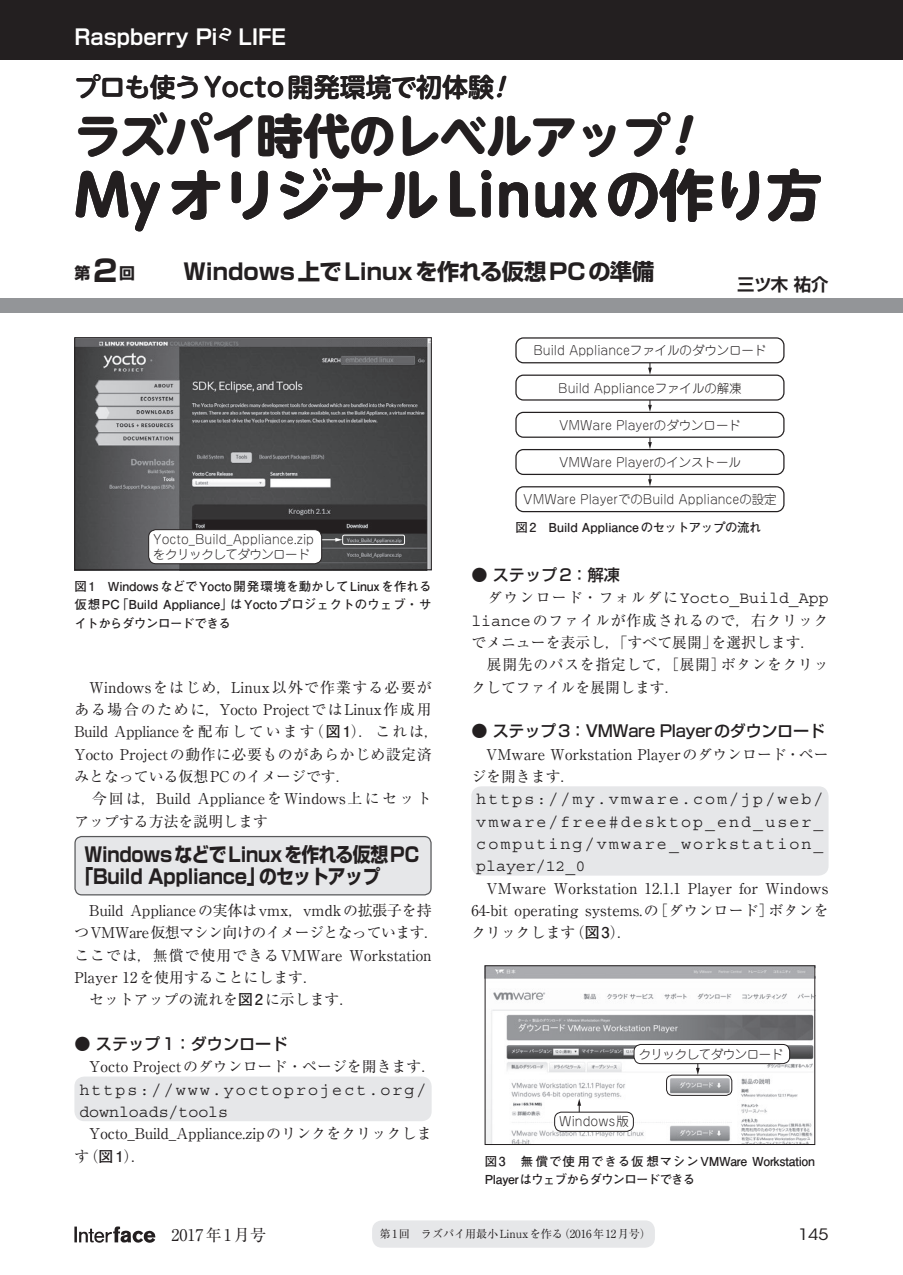
<style>
.page{position:relative;width:903px;height:1275px;background:#fff}
.page>*{position:absolute;margin:0;border:0;box-sizing:border-box;transform-origin:0 0}
.t1{font:700 55.82px "UD Shin M Go Pro";color:#231f20}
.t2{font:700 47.07px "UD Shin M Go Pro";letter-spacing:-.035em;color:#231f20}
.t3{font:700 26.07px "UD Shin M Go Pro De";color:#231f20}
.t4{font:700 22.4px "Shin Go Pro";color:#231f20}
.t5{font:700 21px "Shin Go Pro De";color:#fff}
.t6{font:700 19.78px/22.4px "Shin Go Pro";letter-spacing:-.01em;color:#231f20;scale:.9 1}
.t7{font:700 17.32px "Shin Go Pro De";color:#231f20}
.t8{font:16.45px/22.4px "Courier Std";letter-spacing:.13em;color:#231f20}
.t9{font:16.45px "Courier Std";color:#231f20}
.t10{font:500 16.1px "Shin Go Pro";letter-spacing:-.02em;color:#231f20}
.t11{font:500 16.1px "Shin Go Pro";color:#231f20}
.t12{font:16.1px "Ryumin Pro";color:#231f20}
.t13{font:700 15.92px "Shin Go Pro";color:#231f20}
.t14{font:15.58px "ITC Avant Garde Std";color:#231f20;scale:1.11 1}
.t15{font:14.88px/22.4px "Ryumin Pro";color:#231f20}
.t16{font:14.88px/22.4px "Ryumin Pro";letter-spacing:.04em;color:#231f20}
.t17{font:300 12.42px/14.9px "Jun 101 Pro";color:#231f20}
.t18{font:700 12.42px/18.6px "Futo Go B101 Pro";color:#231f20;text-align:justify}
.t19{font:700 12.42px/18.6px "Futo Go B101 Pro";letter-spacing:-.03em;color:#231f20}
.t20{font:300 12.42px "Jun 101 Pro";letter-spacing:-.035em;color:#231f20}
.t21{font:11.2px "Ryumin Pro";letter-spacing:-.01em;color:#231f20}
.s1{font-style:italic}
.s2{font-size:29.75px}
.s3{font-family:"Futo Go B101 Pro";font-weight:700}
.s4{font-family:"Ryumin Pro";font-size:14.88px}
.s5{font-family:"Courier Std";font-size:16.45px}
</style>
<div class="page">
<svg style="left:74px;top:1226px;width:81px;height:17px"></svg>
<div style="left:75px;top:836px;width:356px;height:59px;background:#e6e7e9;border-radius:7px"></div>
<div style="left:74px;top:836px;width:358px;height:59px;border:1px solid #57585a;border-radius:7px"></div>
<div style="left:74px;top:1076px;width:358px;height:45px;background:#e6e7e9;border-radius:10px"></div>
<div style="left:471px;top:786px;width:357px;height:90px;background:#e6e7e9;border-radius:10px"></div>
<svg style="left:648px;top:363px;width:4px;height:12px"></svg>
<svg style="left:648px;top:401px;width:4px;height:11px"></svg>
<svg style="left:648px;top:438px;width:4px;height:11px"></svg>
<svg style="left:648px;top:475px;width:4px;height:11px"></svg>
<div style="left:515px;top:337px;width:269px;height:26px;border:1px solid #231f20;border-radius:7px"></div>
<div style="left:515px;top:375px;width:269px;height:26px;border:1px solid #231f20;border-radius:7px"></div>
<div style="left:515px;top:412px;width:269px;height:26px;border:1px solid #231f20;border-radius:7px"></div>
<div style="left:515px;top:449px;width:269px;height:26px;border:1px solid #231f20;border-radius:7px"></div>
<div style="left:515px;top:486px;width:269px;height:26px;border:1px solid #231f20;border-radius:7px"></div>
<div style="left:372px;top:1220px;width:283px;height:28px;background:#e6e7e9;border-radius:10px"></div>
<img style="left:76px;top:339px;width:354px;height:229px">
<div style="left:74px;top:337px;width:358px;height:233px;border:1px solid #231f20"></div>
<div style="left:342px;top:535px;width:63px;height:10px;border:1px solid #fff;border-radius:2px"></div>
<hr style="left:271px;top:539px;width:68px;height:1px;background:#fff">
<svg style="left:335px;top:538px;width:7px;height:4px"></svg>
<div style="left:149px;top:530px;width:173px;height:34px;background:#fff;border-radius:7px"></div>
<div style="left:148px;top:529px;width:174px;height:35px;border:1px solid #231f20;border-radius:7px"></div>
<img style="left:487px;top:967px;width:326px;height:176px">
<div style="left:485px;top:965px;width:330px;height:180px;border:1px solid #231f20"></div>
<div style="left:666px;top:1075px;width:66px;height:21px;border:1px solid #231f20;border-radius:6px"></div>
<svg style="left:577px;top:1099px;width:4px;height:13px"></svg>
<div style="left:555px;top:1112px;width:78px;height:19px;background:#fff;border-radius:7px"></div>
<div style="left:554px;top:1112px;width:80px;height:20px;border:1px solid #231f20;border-radius:7px"></div>
<svg style="left:696px;top:1064px;width:4px;height:11px"></svg>
<div style="left:634px;top:1044px;width:156px;height:20px;background:#fff;border-radius:7px"></div>
<div style="left:634px;top:1044px;width:156px;height:20px;border:1px solid #231f20;border-radius:7px"></div>
<div style="left:0;top:0;width:903px;height:60px;background:#231f20"></div>
<div style="left:0;top:298px;width:903px;height:15px;background:#939598"></div>
<h3 class="t5" style="left:74px;top:20px;width:144px">Raspberry Pi</h3>
<h3 class="t5" style="left:238px;top:20px;width:49px">LIFE</h3>
<h3 class="t3" style="left:74px;top:66px;width:441px">プロも使うYocto開発環境で初体験<span class="s1">!</span></h3>
<h2 class="t2" style="left:74px;top:98px;width:634px">ラズパイ時代のレベルアップ<span class="s1">!</span></h2>
<h1 class="t1" style="left:74px;top:150px;width:749px">MyオリジナルLinuxの作り方</h1>
<h3 class="t4" style="left:184px;top:254px;width:472px">Windows上でLinuxを作れる仮想PCの準備</h3>
<p class="t13" style="left:74px;top:260px;width:62px">第<span class="s2">2</span>回</p>
<p class="t7" style="left:737px;top:270px;width:93px">三ツ木 祐介</p>
<p class="t17" style="left:153px;top:530px;width:162px">Yocto_Build_Appliance.zipをクリックしてダウンロード</p>
<p class="t18" style="left:74px;top:575px;width:359px">図1　WindowsなどでYocto開発環境を動かしてLinuxを作れる仮想PC「Build Appliance」はYoctoプロジェクトのウェブ・サイトからダウンロードできる</p>
<p class="t15" style="left:74px;top:675px;width:366px">　Windowsをはじめ，Linux以外で作業する必要がある場合のために，Yocto ProjectではLinux作成用<br>Build Applianceを配布しています（<span class="s3">図1</span>）．これは，<br>Yocto Projectの動作に必要ものがあらかじめ設定済みとなっている仮想PCのイメージです．<br>　今回は，Build ApplianceをWindows上にセットアップする方法を説明します</p>
<h3 class="t6" style="left:75px;top:841px;width:383px;text-indent:9px">WindowsなどでLinuxを作れる仮想PC「Build Appliance」のセットアップ</h3>
<p class="t15" style="left:74px;top:898px;width:366px">　Build Applianceの実体はvmx，vmdkの拡張子を持つVMWare仮想マシン向けのイメージとなっています．ここでは，無償で使用できるVMWare Workstation<br>Player 12を使用することにします．<br>　セットアップの流れを<span class="s3">図2</span>に示します．</p>
<p class="t11" style="left:74px;top:1030px;width:215px">● ステップ1：ダウンロード</p>
<p class="t15" style="left:74px;top:1054px;width:363px">　Yocto Projectのダウンロード・ページを開きます．</p>
<p class="t8" style="left:79px;top:1078px;width:349px">https://www.yoctoproject.org/ downloads/tools</p>
<p class="t15" style="left:74px;top:1121px;width:359px">　Yocto_Build_Appliance.zipのリンクをクリックします（<span class="s3">図1</span>）．</p>
<p class="t17" style="left:533px;top:342px;width:234px">Build Applianceファイルのダウンロード</p>
<p class="t17" style="left:558px;top:379px;width:185px">Build Applianceファイルの解凍</p>
<p class="t17" style="left:559px;top:416px;width:183px">VMWare Playerのダウンロード</p>
<p class="t17" style="left:559px;top:453px;width:183px">VMWare Playerのインストール</p>
<p class="t17" style="left:523px;top:491px;width:255px">VMWare PlayerでのBuild Applianceの設定</p>
<p class="t18" style="left:515px;top:516px;width:248px">図2　Build Applianceのセットアップの流れ</p>
<p class="t10" style="left:471px;top:562px;width:150px">● ステップ2：解凍</p>
<p class="t9" style="left:471px;top:589px;width:359px"><span class="s4">　ダウンロード・フォルダに</span>Yocto_Build_App</p>
<p class="t16" style="left:471px;top:608px;width:359px"><span class="s5">liance</span>のファイルが作成されるので，右クリックでメニューを表示し，「すべて展開」を選択します．　展開先のパスを指定して，［展開］ボタンをクリックしてファイルを展開します．</p>
<p class="t10" style="left:471px;top:718px;width:355px">● ステップ3：VMWare Playerのダウンロード</p>
<p class="t15" style="left:471px;top:742px;width:359px">　VMware Workstation Playerのダウンロード・ページを開きます．</p>
<p class="t8" style="left:476px;top:788px;width:349px;text-align:justify">https://my.vmware.com/jp/web/ vmware/free#desktop_end_user_ computing/vmware_workstation_ player/12_0</p>
<p class="t15" style="left:471px;top:876px;width:359px;text-align:justify">　VMware Workstation 12.1.1 Player for Windows 64-bit operating systems.の［ダウンロード］ボタンをクリックします（<span class="s3">図3</span>）．</p>
<p class="t20" style="left:639px;top:1044px;width:146px">クリックしてダウンロード</p>
<p class="t17" style="left:559px;top:1113px;width:71px">Windows版</p>
<p class="t19" style="left:485px;top:1150px;width:332px">図 3　無償で使用できる仮想マシン VMWare Workstation<br>Player はウェブからダウンロードできる</p>
<p class="t12" style="left:155px;top:1222px;width:112px">　2017年1月号</p>
<p class="t14" style="left:798px;top:1225px;width:29px">145</p>
<p class="t21" style="left:379px;top:1225px;width:273px">第1回　ラズパイ用最小Linuxを作る（2016年12月号）</p>
</div>
